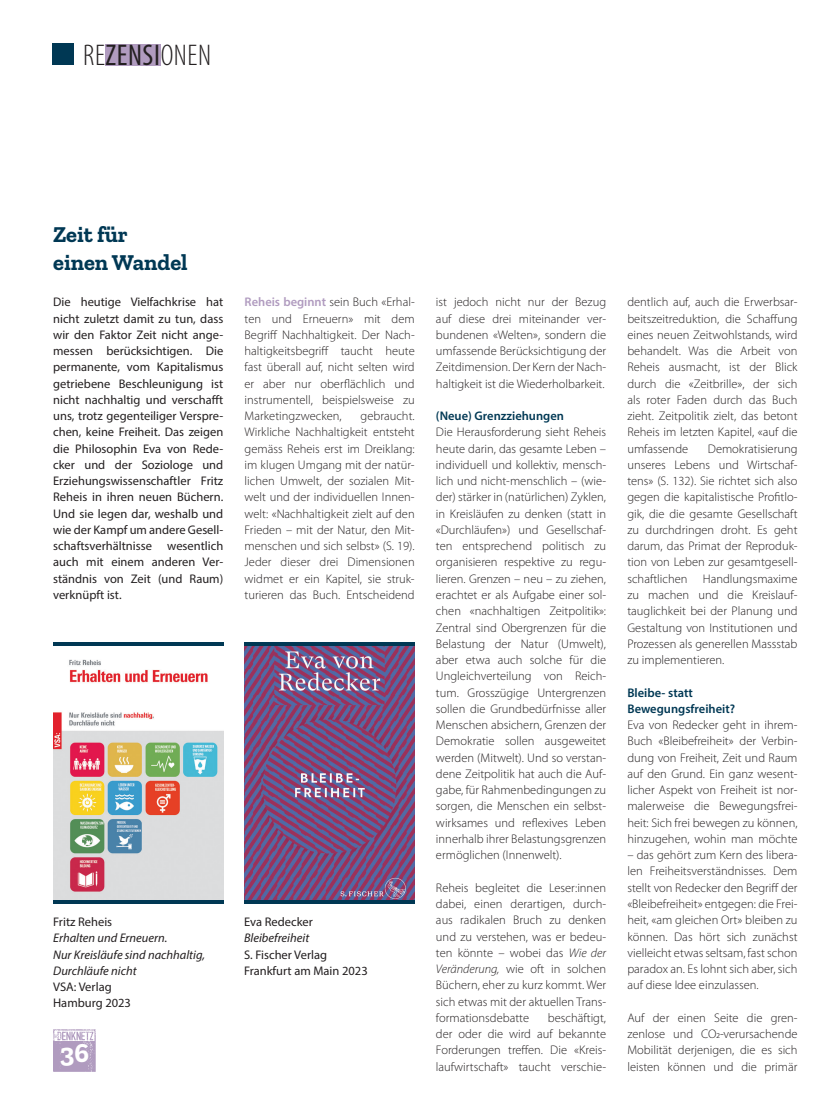
<style>
.page{position:relative;width:833px;height:1117px;background:#fff}
.page>*{position:absolute;margin:0;border:0;box-sizing:border-box;transform-origin:0 0}
.t1{font:300 condensed 30px "Myriad Pro";letter-spacing:.02em;color:#231f20}
.t2{font:700 27.5px "Zilla Slab";color:#fff}
.t3{font:700 22.5px/27.5px "Zilla Slab";color:#003854}
.t4{font:300 12.5px/16.2px "Myriad Pro";color:#231f20;text-align:justify}
.t5{font:12.5px/16.2px "Myriad Pro";color:#231f20}
.t6{font:italic 12.5px/16.2px "Myriad Pro";color:#231f20}
.t7{font:600 12.5px/16.2px "Myriad Pro";color:#003854}
.s1{font-weight:400}
.s2{font-weight:600;color:#b09bbf}
.s3{font-style:italic}
</style>
<div class="page">
<img style="left:53px;top:1029px;width:43px;height:42px">
<div style="left:106px;top:44px;width:55px;height:22px;background:#b09bbf"></div>
<div style="left:52px;top:44px;width:22px;height:21px;background:#003854"></div>
<img style="left:53px;top:659px;width:170px;height:240px">
<img style="left:244px;top:646px;width:170px;height:253px">
<hr style="left:53px;top:642px;width:170px;height:4px;background:#003854">
<hr style="left:244px;top:642px;width:170px;height:4px;background:#003854">
<svg style="left:53px;top:899px;width:170px;height:4px"></svg>
<svg style="left:244px;top:899px;width:170px;height:4px"></svg>
<h1 class="t1" style="left:83px;top:37px;width:129px">RE<span class="s1">ZENSI</span>ONEN</h1>
<h3 class="t3" style="left:53px;top:221px;width:136px">Zeit für einen Wandel</h3>
<p class="t5" style="left:53px;top:294px;width:172px;text-align:justify">Die heutige Vielfachkrise hat nicht zuletzt damit zu tun, dass wir den Faktor Zeit nicht ange&shy;messen berücksichtigen. Die permanente, vom Kapitalismus getriebene Beschleunigung ist nicht nachhaltig und verschafft uns, trotz gegenteiliger Verspre&shy;chen, keine Freiheit. Das zeigen die Philosophin Eva von Rede&shy;cker und der Soziologe und Erziehungswissenschaftler Fritz Reheis in ihren neuen Büchern.<br>Und sie legen dar, weshalb und wie der Kampf um andere Gesell&shy;schaftsverhältnisse wesentlich auch mit einem anderen Ver&shy;ständnis von Zeit (und Raum) verknüpft ist.</p>
<p class="t4" style="left:244px;top:294px;width:172px"><span class="s2">Reheis beginnt</span> sein Buch «Erhal&shy;ten und Erneuern» mit dem Begriff Nachhaltigkeit. Der Nach&shy;haltigkeitsbegriff taucht heute fast überall auf, nicht selten wird er aber nur oberflächlich und instrumentell, beispielsweise zu Marketingzwecken,</p>
<p class="t4" style="left:244px;top:407px;width:172px;text-indent:116px">gebraucht.<br>Wirkliche Nachhaltigkeit entsteht gemäss Reheis erst im Dreiklang: im klugen Umgang mit der natür&shy;lichen Umwelt, der sozialen Mit&shy;welt und der individuellen Innen&shy;welt: «Nachhaltigkeit zielt auf den Frieden – mit der Natur, den Mit&shy;menschen und sich selbst» (S. 19).<br>Jeder dieser drei Dimensionen widmet er ein Kapitel, sie struk&shy;turieren das Buch. Entscheidend</p>
<p class="t5" style="left:53px;top:913px;width:61px">Fritz Reheis</p>
<p class="t6" style="left:53px;top:929px;width:153px">Erhalten und Erneuern.<br>Nur Kreisläufe sind nachhaltig,<br>Durchläufe nicht</p>
<p class="t5" style="left:53px;top:978px;width:79px">VSA: Verlag<br>Hamburg 2023</p>
<h2 class="t2" style="left:60px;top:1036px;width:31px">36</h2>
<p class="t5" style="left:244px;top:913px;width:70px">Eva Redecker</p>
<p class="t6" style="left:244px;top:929px;width:67px">Bleibefreiheit</p>
<p class="t5" style="left:244px;top:945px;width:125px">S. Fischer Verlag<br>Frankfurt am Main 2023</p>
<p class="t4" style="left:436px;top:294px;width:172px">ist jedoch nicht nur der Bezug auf diese drei miteinander ver&shy;bundenen «Welten», sondern die umfassende Berücksichtigung der Zeitdimension. Der Kern der Nach&shy;haltigkeit ist die Wiederholbarkeit.</p>
<p class="t7" style="left:436px;top:407px;width:129px">(Neue) Grenzziehungen</p>
<p class="t4" style="left:436px;top:424px;width:172px">Die Herausforderung sieht Reheis heute darin, das gesamte Leben – individuell und kollektiv, mensch&shy;lich und nicht-menschlich – (wie&shy;der) stärker in (natürlichen) Zyklen, in Kreisläufen zu denken (statt in «Durchläufen») und Gesellschaf&shy;ten entsprechend politisch zu organisieren respektive zu regu&shy;lieren. Grenzen – neu – zu ziehen, erachtet er als Aufgabe einer sol&shy;chen «nachhaltigen Zeitpolitik»:<br>Zentral sind Obergrenzen für die Belastung der Natur (Umwelt), aber etwa auch solche für die Ungleichverteilung von Reich&shy;tum. Grosszügige Untergrenzen sollen die Grundbedürfnisse aller Menschen absichern, Grenzen der Demokratie sollen ausgeweitet werden (Mitwelt). Und so verstan&shy;dene Zeitpolitik hat auch die Auf&shy;gabe, für Rahmenbedingungen zu sorgen, die Menschen ein selbst&shy;wirksames und reflexives Leben innerhalb ihrer Belastungsgrenzen ermöglichen (Innenwelt).</p>
<p class="t4" style="left:436px;top:879px;width:172px">Reheis begleitet die Leser:innen dabei, einen derartigen, durch&shy;aus radikalen Bruch zu denken und zu verstehen, was er bedeu&shy;ten könnte – wobei das <span class="s3">Wie der Veränderung,</span> wie oft in solchen Büchern, eher zu kurz kommt. Wer sich etwas mit der aktuellen Trans&shy;formationsdebatte</p>
<p class="t4" style="left:436px;top:1009px;width:172px;text-indent:112px">beschäftigt, der oder die wird auf bekannte Forderungen treffen. Die «Kreis&shy;laufwirtschaft» taucht verschie-</p>
<p class="t4" style="left:627px;top:294px;width:172px">dentlich auf, auch die Erwerbsar&shy;beitszeitreduktion, die Schaffung eines neuen Zeitwohlstands, wird behandelt. Was die Arbeit von Reheis ausmacht, ist der Blick durch die «Zeitbrille», der sich als roter Faden durch das Buch zieht. Zeitpolitik zielt, das betont Reheis im letzten Kapitel, «auf die umfassende</p>
<p class="t4" style="left:627px;top:440px;width:172px;text-indent:80px">Demokratisierung unseres Lebens und Wirtschaf&shy;tens» (S. 132). Sie richtet sich also gegen die kapitalistische Profitlo&shy;gik, die die gesamte Gesellschaft zu durchdringen droht. Es geht darum, das Primat der Reproduk&shy;tion von Leben zur gesamtgesell&shy;schaftlichen Handlungsmaxime zu machen und die Kreislauf&shy;tauglichkeit bei der Planung und Gestaltung von Institutionen und Prozessen als generellen Massstab zu implementieren.</p>
<p class="t7" style="left:627px;top:683px;width:109px">Bleibe- statt<br>Bewegungsfreiheit?</p>
<p class="t4" style="left:627px;top:716px;width:172px">Eva von Redecker geht in ihrem-Buch «Bleibefreiheit» der Verbin&shy;dung von Freiheit, Zeit und Raum auf den Grund. Ein ganz wesent&shy;licher Aspekt von Freiheit ist nor&shy;malerweise die Bewegungsfrei&shy;heit: Sich frei bewegen zu können, hinzugehen, wohin man möchte</p>
<p class="t4" style="left:627px;top:846px;width:172px">– das gehört zum Kern des libera&shy;len Freiheitsverständnisses. Dem stellt von Redecker den Begriff der «Bleibefreiheit» entgegen: die Frei&shy;heit, «am gleichen Ort» bleiben zu können. Das hört sich zunächst vielleicht etwas seltsam, fast schon paradox an. Es lohnt sich aber, sich auf diese Idee einzulassen.</p>
<p class="t4" style="left:627px;top:1009px;width:172px">Auf der einen Seite die gren&shy;zenlose und CO2-verursachende Mobilität derjenigen, die es sich leisten können und die primär</p>
</div>
